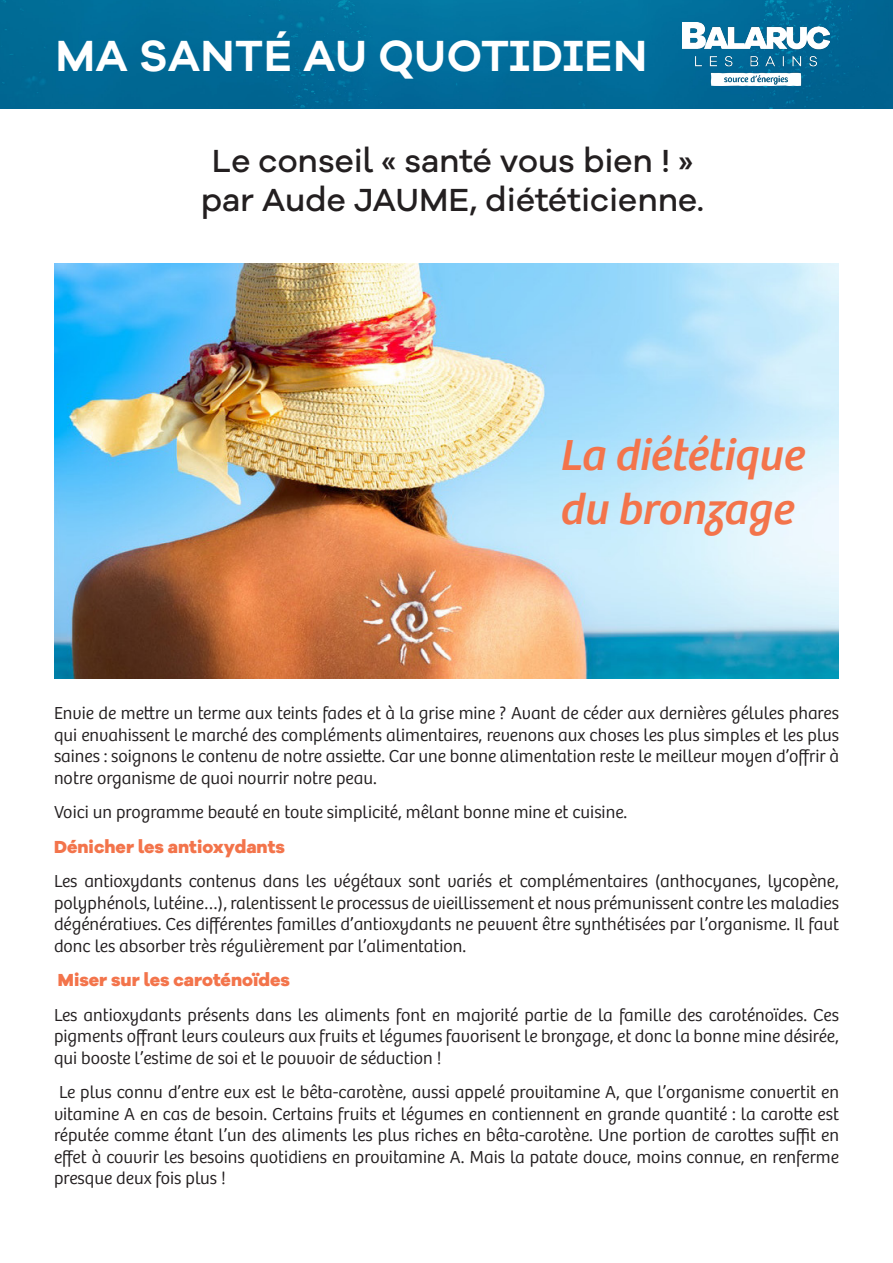
<style>
.page{position:relative;width:893px;height:1263px;background:#fff}
.page>*{position:absolute;margin:0;border:0;box-sizing:border-box;transform-origin:0 0}
.Titre{font:italic 45px/54px "Bree";color:#f3744b}
.gros_titre{font:600 45px "Galano Grotesque Alt";letter-spacing:.01em;color:#fff}
.Titre-2{font:500 33px/39.6px "Galano Grotesque Alt";color:#231f20;text-align:center}
.corps_texte{font:300 18px/21.6px "Bree";color:#231f20;text-align:justify}
.Titre-3{font:800 18px "Galano Grotesque Alt";color:#f3744b}
</style>
<div class="page">
<img style="left:54px;top:264px;width:785px;height:414px">
<img style="left:0;top:0;width:893px;height:108px">
<img style="left:682px;top:22px;width:148px;height:64px">
<p class="gros_titre" style="left:56px;top:27px;width:593px">MA SANTÉ AU QUOTIDIEN</p>
<p class="Titre-2" style="left:201px;top:140px;width:505px">Le conseil « santé vous bien ! » par Aude JAUME, diététicienne.</p>
<p class="Titre" style="left:559px;top:429px;width:246px">La diététique du bronzage</p>
<p class="corps_texte" style="left:54px;top:703px;width:787px">Envie de mettre un terme aux teints fades et à la grise mine ? Avant de céder aux dernières gélules phares qui envahissent le marché des compléments alimentaires, revenons aux choses les plus simples et les plus saines : soignons le contenu de notre assiette. Car une bonne alimentation reste le meilleur moyen d’offrir à notre organisme de quoi nourrir notre peau.</p>
<p class="corps_texte" style="left:54px;top:802px;width:575px">Voici un programme beauté en toute simplicité, mêlant bonne mine et cuisine.</p>
<p class="Titre-3" style="left:54px;top:835px;width:232px">Dénicher les antioxydants</p>
<p class="corps_texte" style="left:54px;top:870px;width:786px">Les antioxydants contenus dans les végétaux sont variés et complémentaires (anthocyanes, lycopène, polyphénols, lutéine…), ralentissent le processus de vieillissement et nous prémunissent contre les maladies dégénératives. Ces différentes familles d’antioxydants ne peuvent être synthétisées par l’organisme. Il faut donc les absorber très régulièrement par l’alimentation.</p>
<p class="Titre-3" style="left:58px;top:968px;width:233px">Miser sur les caroténoïdes</p>
<p class="corps_texte" style="left:54px;top:1004px;width:786px">Les antioxydants présents dans les aliments font en majorité partie de la famille des caroténoïdes. Ces pigments offrant leurs couleurs aux fruits et légumes favorisent le bronzage, et donc la bonne mine désirée, qui booste l’estime de soi et le pouvoir de séduction !</p>
<p class="corps_texte" style="left:54px;top:1081px;width:786px">Le plus connu d’entre eux est le bêta-carotène, aussi appelé provitamine A, que l’organisme convertit en vitamine A en cas de besoin. Certains fruits et légumes en contiennent en grande quantité : la carotte est réputée comme étant l’un des aliments les plus riches en bêta-carotène. Une portion de carottes suffit en effet à couvrir les besoins quotidiens en provitamine A. Mais la patate douce, moins connue, en renferme presque deux fois plus !</p>
</div>
